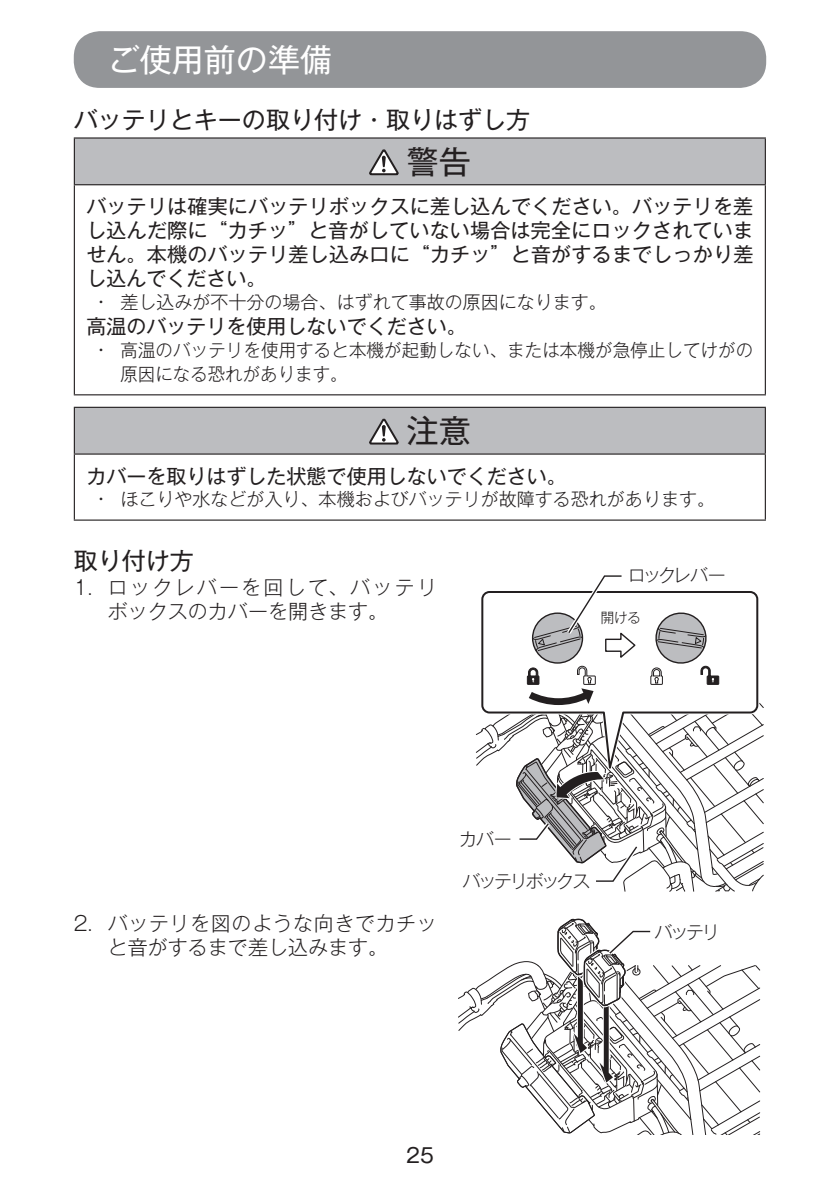
<style>
.page{position:relative;width:840px;height:1191px;background:#fff}
.page>*{position:absolute;margin:0;border:0;box-sizing:border-box;transform-origin:0 0}
.t1{font:32px "Gothic MB101 Pro";color:#fff}
.t2{font:32px "Gothic MB101 Pro";color:#231f20}
.t3{font:24px "Gothic MB101 Pro";color:#231f20}
.t4{font:20px/24px "Gothic MB101 Pro";color:#231f20;text-align:justify}
.t5{font:300 20px/24px "Gothic MB101 Pro";letter-spacing:.03em;color:#231f20}
.t6{font:300 20px/24px "Gothic MB101 Pro";letter-spacing:.055em;color:#231f20}
.t7{font:300 18px/24px "Gothic MB101 Pro";color:#231f20}
.t8{font:300 18px "Gothic MB101 Pro";letter-spacing:-.13em;color:#231f20}
.t9{font:300 14px "Gothic MB101 Pro";color:#231f20}
</style>
<div class="page">
<div style="left:74px;top:31px;width:691px;height:57px;background:#939598;border-radius:26px"></div>
<div style="left:74px;top:138px;width:690px;height:47px;background:#bcbdc0"></div>
<hr style="left:74px;top:185px;width:1px;height:209px;background:#231f20">
<hr style="left:764px;top:185px;width:1px;height:209px;background:#231f20">
<hr style="left:74px;top:137px;width:691px;height:2px;background:#231f20">
<hr style="left:74px;top:139px;width:1px;height:45px;background:#231f20">
<hr style="left:764px;top:139px;width:1px;height:45px;background:#231f20">
<hr style="left:74px;top:184px;width:691px;height:1px;background:#231f20">
<hr style="left:74px;top:394px;width:691px;height:1px;background:#231f20">
<svg style="left:369px;top:149px;width:29px;height:26px"></svg>
<div style="left:74px;top:407px;width:690px;height:47px;background:#bcbdc0"></div>
<hr style="left:74px;top:454px;width:1px;height:65px;background:#231f20">
<hr style="left:764px;top:454px;width:1px;height:65px;background:#231f20">
<hr style="left:74px;top:407px;width:691px;height:1px;background:#231f20">
<hr style="left:74px;top:408px;width:1px;height:45px;background:#231f20">
<hr style="left:764px;top:408px;width:1px;height:45px;background:#231f20">
<hr style="left:74px;top:453px;width:691px;height:1px;background:#231f20">
<hr style="left:74px;top:519px;width:691px;height:1px;background:#231f20">
<svg style="left:369px;top:419px;width:29px;height:26px"></svg>
<svg style="left:475px;top:575px;width:288px;height:317px"></svg>
<svg style="left:458px;top:918px;width:302px;height:216px"></svg>
<h1 class="t1" style="left:108px;top:33px;width:226px">ご使用前の準備</h1>
<p class="t3" style="left:74px;top:100px;width:457px">バッテリとキーの取り付け・取りはずし方</p>
<h1 class="t2" style="left:406px;top:135px;width:65px">警告</h1>
<p class="t4" style="left:86px;top:192px;width:668px">バッテリは確実にバッテリボックスに差し込んでください。バッテリを差し込んだ際に“カチッ”と音がしていない場合は完全にロックされていません。本機のバッテリ差し込み口に“カチッ”と音がするまでしっかり差し込んでください。</p>
<p class="t7" style="left:98px;top:287px;width:510px">• 差し込みが不十分の場合、はずれて事故の原因になります。</p>
<p class="t4" style="left:86px;top:312px;width:381px">高温のバッテリを使用しないでください。</p>
<p class="t7" style="left:120px;top:335px;width:634px;text-indent:-23px">• 高温のバッテリを使用すると本機が起動しない、または本機が急停止してけがの原因になる恐れがあります。</p>
<h1 class="t2" style="left:406px;top:404px;width:65px">注意</h1>
<p class="t4" style="left:86px;top:461px;width:481px">カバーを取りはずした状態で使用しないでください。</p>
<p class="t7" style="left:98px;top:484px;width:618px">• ほこりや水などが入り、本機およびバッテリが故障する恐れがあります。</p>
<p class="t3" style="left:74px;top:541px;width:121px">取り付け方</p>
<p class="t6" style="left:108px;top:572px;width:330px;text-indent:-34px">1. ロックレバーを回して、バッテリボックスのカバーを開きます。</p>
<p class="t7" style="left:627px;top:561px;width:99px">ロックレバー</p>
<p class="t9" style="left:600px;top:605px;width:42px">開ける</p>
<p class="t5" style="left:108px;top:908px;width:330px;text-indent:-34px">2. バッテリを図のような向きでカチッと音がするまで差し込みます。</p>
<p class="t7" style="left:458px;top:824px;width:54px">カバー</p>
<p class="t8" style="left:462px;top:866px;width:129px">バッテリボックス</p>
<p class="t7" style="left:654px;top:917px;width:67px">バッテリ</p>
<p class="t4" style="left:406px;top:1140px;width:29px">25</p>
</div>
